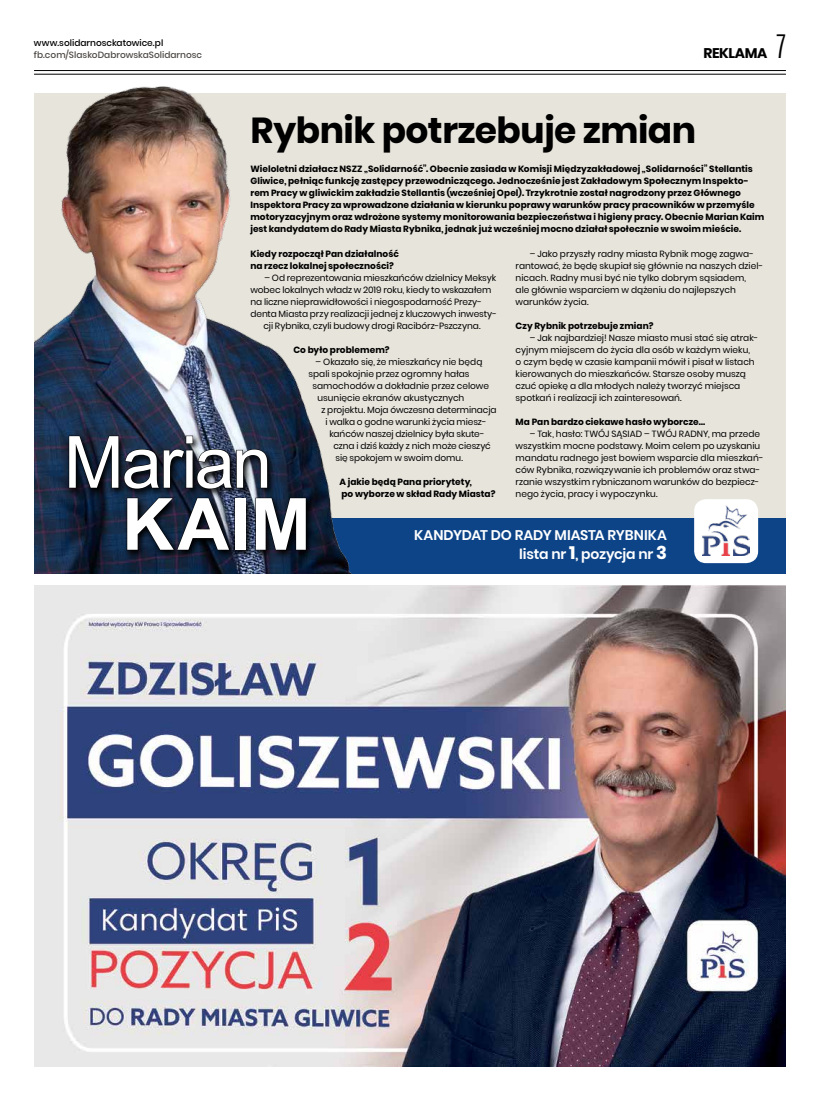
<style>
.page{position:relative;width:820px;height:1106px;background:#fff}
.page>*{position:absolute;margin:0;border:0;box-sizing:border-box;transform-origin:0 0}
.t1{font:72px "Arial";letter-spacing:-.04em;color:#fff}
.t2{font:700 72px "Arial";color:#fff}
.t3{font:700 36px "Poppins";letter-spacing:-.015em;color:#000}
.t4{font:600 14px "Poppins";letter-spacing:-.01em;color:#fff}
.t5{font:700 14px "Poppins";letter-spacing:-.025em;color:#000}
.t6{font:9px/12px "Poppins";color:#000}
.t7{font:700 9px/12px "Poppins";letter-spacing:.005em;color:#000}
.t8{font:500 9px "Poppins";color:#4f4a46}
.t9{font:500 9px "Poppins";color:#000}
.s1{font-family:"Antonio";font-weight:300;font-size:27px}
.s2{font-weight:700;font-size:18px}
</style>
<div class="page">
<img style="left:34px;top:586px;width:751px;height:480px">
<hr style="left:34px;top:70px;width:751px;height:1px;background:#000">
<hr style="left:34px;top:74px;width:751px;height:1px;background:#000">
<div style="left:34px;top:94px;width:751px;height:479px;background:#e7e4db"></div>
<div style="left:305px;top:518px;width:480px;height:55px;background:#0d4488"></div>
<img style="left:34px;top:86px;width:425px;height:487px">
<svg style="left:65px;top:433px;width:250px;height:126px;background:#18253d"></svg>
<svg style="left:68px;top:435px;width:200px;height:54px;background:#202836"></svg>
<svg style="left:126px;top:497px;width:104px;height:54px;background:#111926"></svg>
<div style="left:234px;top:497px;width:12px;height:53px;border:1px solid #000"></div>
<svg style="left:255px;top:497px;width:52px;height:54px;background:#090d15"></svg>
<div style="left:693px;top:499px;width:64px;height:64px;background:#fff;border-radius:12px"></div>
<img style="left:702px;top:506px;width:47px;height:50px">
<p class="t9" style="left:34px;top:38px;width:131px">www.solidarnosckatowice.pl</p>
<p class="t8" style="left:34px;top:50px;width:170px">fb.com/SlaskoDabrowskaSolidarnosc</p>
<h3 class="t5" style="left:703px;top:45px;width:84px">reklama <span class="s1">7</span></h3>
<h2 class="t3" style="left:250px;top:109px;width:447px">Rybnik potrzebuje zmian</h2>
<p class="t7" style="left:250px;top:163px;width:515px">Wieloletni działacz NSZZ „Solidarność”. Obecnie zasiada w Komisji Międzyzakładowej „Solidarności” Stellantis Gliwice, pełniąc funkcję zastępcy przewodniczącego. Jednocześnie jest Zakładowym Społecznym Inspekto&shy;rem Pracy w gliwickim zakładzie Stellantis (wcześniej Opel). Trzykrotnie został nagrodzony przez Głównego Inspektora Pracy za wprowadzone działania w kierunku poprawy warunków pracy pracowników w przemyśle motoryzacyjnym oraz wdrożone systemy monitorowania bezpieczeństwa i higieny pracy. Obecnie Marian Kaim jest kandydatem do Rady Miasta Rybnika, jednak już wcześniej mocno działał społecznie w swoim mieście.</p>
<p class="t7" style="left:250px;top:247px;width:150px">Kiedy rozpoczął Pan działalność na rzecz lokalnej społeczności?</p>
<p class="t6" style="left:264px;top:271px;width:233px">– Od reprezentowania mieszkańców dzielnicy Meksyk</p>
<p class="t6" style="left:250px;top:283px;width:242px">wobec lokalnych władz w 2019 roku, kiedy to wskazałem</p>
<p class="t6" style="left:250px;top:295px;width:233px">na liczne nieprawidłowości i niegospodarność Prezy-</p>
<p class="t6" style="left:250px;top:307px;width:248px">denta Miasta przy realizacji jednej z kluczowych inwesty-</p>
<p class="t6" style="left:263px;top:319px;width:218px">cji Rybnika, czyli budowy drogi Racibórz-Pszczyna.</p>
<p class="t7" style="left:293px;top:343px;width:97px">Co było problemem?</p>
<p class="t6" style="left:315px;top:355px;width:168px">– Okazało się, że mieszkańcy nie będą</p>
<p class="t6" style="left:308px;top:367px;width:162px">spali spokojnie przez ogromny hałas</p>
<p class="t6" style="left:312px;top:379px;width:178px">samochodów a dokładnie przez celowe</p>
<p class="t6" style="left:317px;top:391px;width:148px">usunięcie ekranów akustycznych</p>
<p class="t6" style="left:321px;top:403px;width:177px">z projektu. Moja ówczesna determinacja</p>
<p class="t6" style="left:325px;top:415px;width:162px">i walka o godne warunki życia miesz-</p>
<p class="t6" style="left:329px;top:427px;width:157px">kańców naszej dzielnicy była skute-</p>
<p class="t6" style="left:333px;top:439px;width:159px">czna i dziś każdy z nich może cieszyć</p>
<p class="t6" style="left:335px;top:451px;width:129px">się spokojem w swoim domu.</p>
<p class="t7" style="left:339px;top:475px;width:157px">A jakie będą Pana priorytety,<br>po wyborze w skład Rady Miasta?</p>
<p class="t6" style="left:515px;top:247px;width:249px;text-indent:14px">– Jako przyszły radny miasta Rybnik mogę zagwa&shy;rantować, że będę skupiał się głównie na naszych dziel&shy;nicach. Radny musi być nie tylko dobrym sąsiadem,<br>ale głównie wsparciem w dążeniu do najlepszych warunków życia.</p>
<p class="t7" style="left:515px;top:319px;width:139px">Czy Rybnik potrzebuje zmian?</p>
<p class="t6" style="left:515px;top:331px;width:244px;text-indent:14px">– Jak najbardziej! Nasze miasto musi stać się atrak&shy;cyjnym miejscem do życia dla osób w każdym wieku,<br>o czym będę w czasie kampanii mówił i pisał w listach kierowanych do mieszkańców. Starsze osoby muszą czuć opiekę a dla młodych należy tworzyć miejsca spotkań i realizacji ich zainteresowań.</p>
<p class="t7" style="left:515px;top:415px;width:191px">Ma Pan bardzo ciekawe hasło wyborcze…</p>
<p class="t6" style="left:515px;top:427px;width:249px;text-indent:14px">– Tak, hasło: TWÓJ SĄSIAD – TWÓJ RADNY, ma przede wszystkim mocne podstawy. Moim celem po uzyskaniu mandatu radnego jest bowiem wsparcie dla mieszkań&shy;ców Rybnika, rozwiązywanie ich problemów oraz stwa&shy;rzanie wszystkim rybniczanom warunków do bezpiecz&shy;nego życia, pracy i wypoczynku.</p>
<h1 class="t1" style="left:64px;top:413px;width:210px">Marian</h1>
<h1 class="t2" style="left:122px;top:473px;width:190px">Kaim</h1>
<h3 class="t4" style="left:414px;top:527px;width:254px">KANDYDAT DO RADY MIASTA RYBNIKA</h3>
<h3 class="t4" style="left:519px;top:546px;width:149px">lista nr <span class="s2">1</span>, pozycja nr <span class="s2">3</span></h3>
</div>
